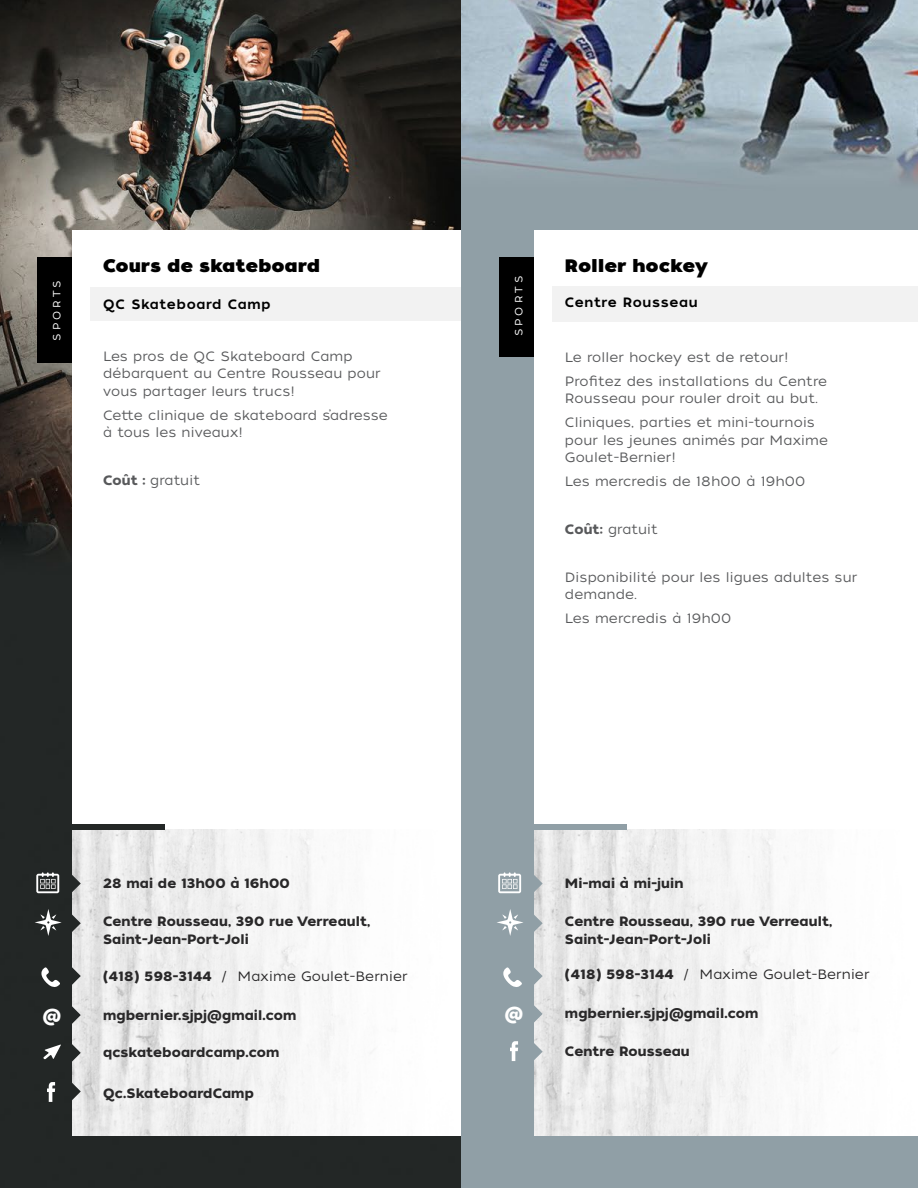
<style>
.page{position:relative;width:918px;height:1188px;background:#fff}
.page>*{position:absolute;margin:0;border:0;box-sizing:border-box;transform-origin:0 0}
.t1{font:18px "Tide Sans 800 Kahuna";letter-spacing:.03em;color:#000}
.t2{font:16.5px "Tide Sans 700 Mondo";color:#fff}
.t3{font:13.5px/17.2px "Tide Sans 300 Lil Kahuna";letter-spacing:.01em;color:#58595b}
.t4{font:13.5px/18px "Tide Sans 600 Bunny";letter-spacing:.01em;color:#292829}
.t5{font:13.5px "Tide Sans 300 Lil Kahuna";letter-spacing:.01em;color:#292829}
.t6{font:13.5px "Tide Sans 500 Dudette";letter-spacing:.05em;color:#000}
.t7{font:10.5px "Tide Sans 300 Lil Kahuna";letter-spacing:.3em;color:#fff}
.s1{font-family:"Tide Sans 600 Bunny"}
</style>
<div class="page">
<img style="left:461px;top:0;width:457px;height:1188px">
<div style="left:500px;top:257px;width:44px;height:99px;background:#000"></div>
<div style="left:534px;top:230px;width:384px;height:905px;background:#fff"></div>
<img style="left:535px;top:829px;width:299px;height:306px">
<div style="left:553px;top:286px;width:365px;height:36px;background:#f2f2f2"></div>
<div style="left:533px;top:824px;width:94px;height:5px;background:#909fa6"></div>
<svg style="left:532px;top:913px;width:11px;height:20px"></svg>
<svg style="left:532px;top:873px;width:11px;height:20px"></svg>
<svg style="left:532px;top:966px;width:11px;height:20px"></svg>
<svg style="left:532px;top:1004px;width:11px;height:20px"></svg>
<svg style="left:532px;top:1042px;width:11px;height:19px"></svg>
<svg style="left:498px;top:872px;width:23px;height:21px"></svg>
<svg style="left:497px;top:909px;width:26px;height:27px"></svg>
<svg style="left:503px;top:967px;width:19px;height:20px"></svg>
<svg style="left:510px;top:1041px;width:8px;height:20px"></svg>
<img style="left:0;top:0;width:461px;height:1188px">
<div style="left:38px;top:257px;width:44px;height:106px;background:#000"></div>
<div style="left:72px;top:230px;width:389px;height:905px;background:#fff"></div>
<img style="left:73px;top:829px;width:299px;height:306px">
<div style="left:91px;top:288px;width:370px;height:33px;background:#f2f2f2"></div>
<div style="left:71px;top:824px;width:94px;height:5px;background:#232726"></div>
<svg style="left:71px;top:913px;width:10px;height:20px"></svg>
<svg style="left:71px;top:966px;width:10px;height:20px"></svg>
<svg style="left:71px;top:1081px;width:10px;height:20px"></svg>
<svg style="left:35px;top:909px;width:27px;height:27px"></svg>
<svg style="left:41px;top:967px;width:19px;height:20px"></svg>
<svg style="left:47px;top:1082px;width:8px;height:20px"></svg>
<svg style="left:71px;top:1005px;width:10px;height:20px"></svg>
<svg style="left:71px;top:1043px;width:10px;height:20px"></svg>
<svg style="left:43px;top:1044px;width:18px;height:15px"></svg>
<svg style="left:71px;top:873px;width:10px;height:20px"></svg>
<svg style="left:36px;top:872px;width:23px;height:21px"></svg>
<p class="t7" style="left:50px;top:341px;width:62px;rotate:-90deg">SPORTS</p>
<h1 class="t1" style="left:103px;top:254px;width:218px">Cours de skateboard</h1>
<p class="t6" style="left:103px;top:296px;width:169px">QC Skateboard Camp</p>
<p class="t3" style="left:103px;top:348px;width:279px">Les pros de QC Skateboard Camp débarquent au Centre Rousseau pour vous partager leurs trucs!</p>
<p class="t3" style="left:103px;top:407px;width:286px">Cette clinique de skateboard s’adresse à tous les niveaux!</p>
<p class="t3" style="left:103px;top:472px;width:98px"><span class="s1">Coût :</span> gratuit</p>
<p class="t7" style="left:512px;top:336px;width:62px;rotate:-90deg">SPORTS</p>
<h1 class="t1" style="left:565px;top:254px;width:144px">Roller hockey</h1>
<p class="t6" style="left:565px;top:294px;width:134px">Centre Rousseau</p>
<p class="t3" style="left:565px;top:346px;width:264px;line-height:24px">Le roller hockey est de retour!<br>Profitez des installations du Centre</p>
<p class="t3" style="left:565px;top:387px;width:255px;line-height:24px">Rousseau pour rouler droit au but.<br>Cliniques, parties et mini-tournois</p>
<p class="t3" style="left:565px;top:432px;width:264px">pour les jeunes animés par Maxime<br>Goulet-Bernier!</p>
<p class="t3" style="left:565px;top:473px;width:242px">Les mercredis de 18h00 à 19h00</p>
<p class="t3" style="left:565px;top:521px;width:94px"><span class="s1">Coût:</span> gratuit</p>
<p class="t3" style="left:565px;top:569px;width:294px">Disponibilité pour les ligues adultes sur demande.</p>
<p class="t3" style="left:565px;top:610px;width:168px">Les mercredis à 19h00</p>
<p class="t2" style="left:43px;top:1004px;width:20px">@</p>
<p class="t4" style="left:103px;top:875px;width:188px">28 mai de 13h00 à 16h00</p>
<p class="t4" style="left:565px;top:875px;width:120px">Mi-mai à mi-juin</p>
<p class="t4" style="left:565px;top:912px;width:269px">Centre Rousseau, 390 rue Verreault,<br>Saint-Jean-Port-Joli</p>
<p class="t4" style="left:103px;top:912px;width:269px">Centre Rousseau, 390 rue Verreault,<br>Saint-Jean-Port-Joli</p>
<p class="t5" style="left:103px;top:968px;width:306px"><span class="s1">(418) 598-3144</span> / Maxime Goulet-Bernier</p>
<p class="t5" style="left:565px;top:966px;width:306px"><span class="s1">(418) 598-3144</span> / Maxime Goulet-Bernier</p>
<p class="t2" style="left:505px;top:1003px;width:20px">@</p>
<p class="t4" style="left:103px;top:1006px;width:195px">mgbernier.sjpj@gmail.com</p>
<p class="t4" style="left:565px;top:1005px;width:195px">mgbernier.sjpj@gmail.com</p>
<p class="t4" style="left:103px;top:1044px;width:178px">qcskateboardcamp.com</p>
<p class="t4" style="left:565px;top:1043px;width:126px">Centre Rousseau</p>
<p class="t4" style="left:103px;top:1084px;width:152px">Qc.SkateboardCamp</p>
</div>
